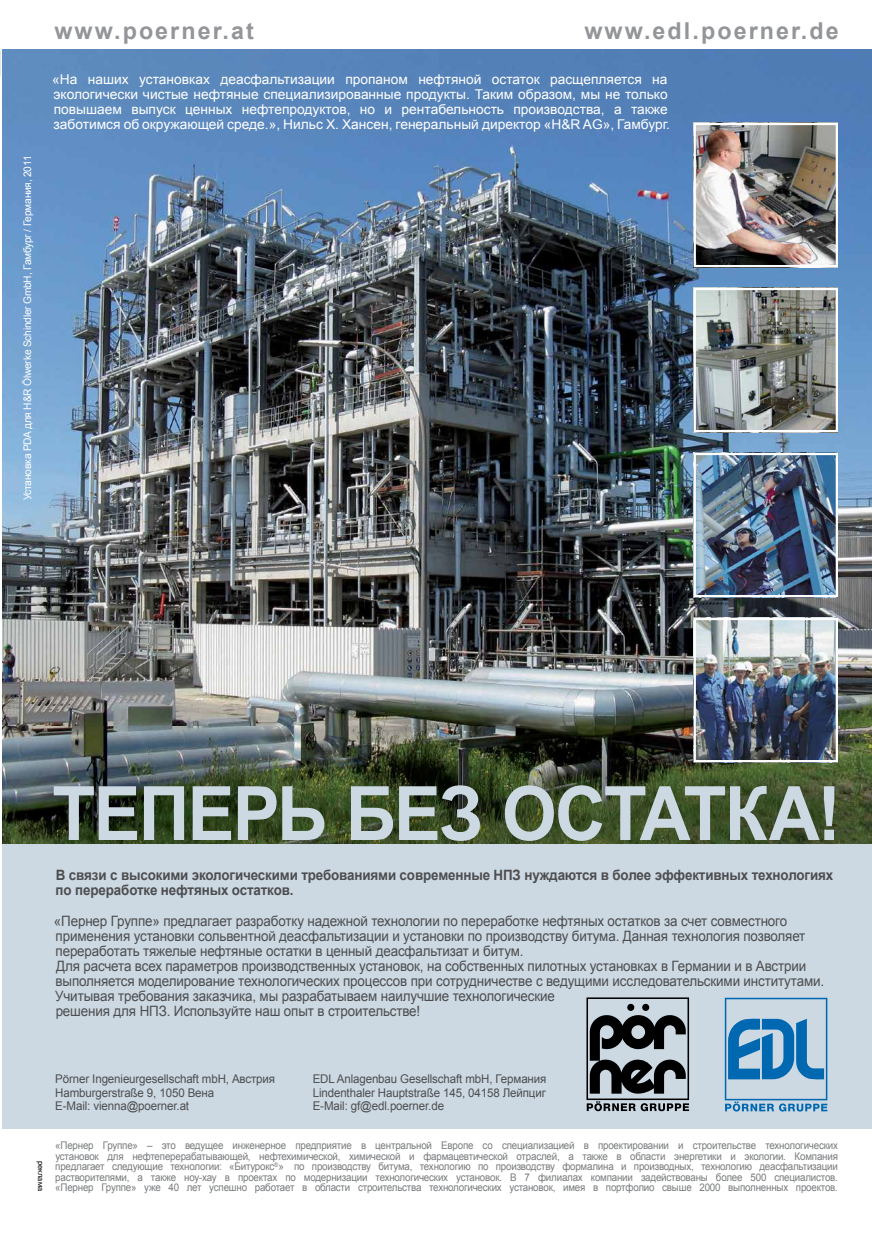
<style>
.page{position:relative;width:872px;height:1234px;background:#fff}
.page>*{position:absolute;margin:0;border:0;box-sizing:border-box;transform-origin:0 0}
.t1{font:700 75px "Arial";letter-spacing:-.025em;color:#ccd9e3;scale:.94 1}
.t2{font:700 23.25px "Arial";letter-spacing:.09em;color:#939598}
.t3{font:14.25px/15px "Arial";letter-spacing:-.01em;color:#4d4d4f;scale:.94 1}
.t4{font:700 14.25px/15px "Arial";letter-spacing:-.01em;color:#4d4d4f;scale:.94 1}
.t5{font:13.5px/15px "Arial";color:#fff}
.t6{font:12px/13.5px "Arial";letter-spacing:-.01em;color:#4d4d4f;scale:.96 1}
.t7{font:10.5px/10.5px "Arial";letter-spacing:-.02em;color:#797b7d;text-align:justify;scale:.93 1}
.t8{font:10.5px "Arial";letter-spacing:-.02em;color:#fff}
.t9{font:7.5px "v Helios";color:#000}
</style>
<div class="page">
<img style="left:2px;top:49px;width:870px;height:794px">
<img style="left:2px;top:726px;width:9px;height:117px">
<div style="left:2px;top:843px;width:870px;height:285px;background:#ccd9e3"></div>
<img style="left:693px;top:123px;width:145px;height:144px">
<img style="left:693px;top:288px;width:145px;height:144px">
<img style="left:693px;top:453px;width:145px;height:144px">
<img style="left:693px;top:617px;width:145px;height:145px">
<svg style="left:586px;top:997px;width:103px;height:113px"></svg>
<svg style="left:725px;top:997px;width:102px;height:114px"></svg>
<p class="t8" style="left:20px;top:500px;width:346px;rotate:-90deg">Установка PDA для H&amp;R Ölwerke Schindler GmbH, Гамбург / Германия, 2011</p>
<h2 class="t2" style="left:54px;top:16px;width:201px">www.poerner.at</h2>
<h2 class="t2" style="left:584px;top:16px;width:256px">www.edl.poerner.de</h2>
<p class="t5" style="left:52px;top:72px;width:619px">«На наших установках деасфальтизации пропаном нефтяной остаток расщепляется на экологически чистые нефтяные специализированные продукты. Таким образом, мы не только повышаем выпуск ценных нефтепродуктов, но и рентабельность производства, а также заботимся об окружающей среде.», Нильс Х. Хансен, генеральный директор «H&amp;R AG», Гамбург.</p>
<h1 class="t1" style="left:52px;top:763px;width:840px">ТЕПЕРЬ БЕЗ ОСТАТКА!</h1>
<h3 class="t4" style="left:56px;top:868px;width:829px">В связи с высокими экологическими требованиями современные НПЗ нуждаются в более эффективных технологиях по переработке нефтяных остатков.</h3>
<p class="t3" style="left:54px;top:912px;width:821px">«Пернер Группе» предлагает разработку надежной технологии по переработке нефтяных остатков за счет совместного применения установки сольвентной деасфальтизации и установки по производству битума. Данная технология позволяет переработать тяжелые нефтяные остатки в ценный деасфальтизат и битум.<br>Для расчета всех параметров производственных установок, на собственных пилотных установках в Германии и в Австрии выполняется моделирование технологических процессов при сотрудничестве с ведущими исследовательскими институтами.<br>Учитывая требования заказчика, мы разрабатываем наилучшие технологические<br>решения для НПЗ. Используйте наш опыт в строительстве!</p>
<p class="t9" style="left:45px;top:1160px;width:32px;rotate:90deg">реклама</p>
<p class="t6" style="left:55px;top:1072px;width:230px">Pörner Ingenieurgesellschaft mbH, Австрия<br>Hamburgerstraße 9, 1050 Вена<br>E-Mail: vienna@poerner.at</p>
<p class="t6" style="left:313px;top:1072px;width:245px;text-align:justify">EDL Anlagenbau Gesellschaft mbH, Германия Lindenthaler Hauptstraße 145, 04158 Лейпциг E-Mail: gf@edl.poerner.de</p>
<p class="t7" style="left:55px;top:1140px;width:843px">«Пернер Группе» – это ведущее инженерное предприятие в центральной Европе со специализацией в проектировании и строительстве технологических установок для нефтеперерабатывающей, нефтехимической, химической и фармацевтической отраслей, а также в области энергетики и экологии. Компания предлагает следующие технологии: «Битурокс<sup>®</sup>» по производству битума, технологию по производству формалина и производных, технологию деасфальтизации растворителями, а также ноу-хау в проектах по модернизации технологических установок. В 7 филиалах компании задействованы более 500 специалистов. «Пернер Группе» уже 40 лет успешно работает в области строительства технологических установок, имея в портфолио свыше 2000 выполненных проектов.</p>
</div>
